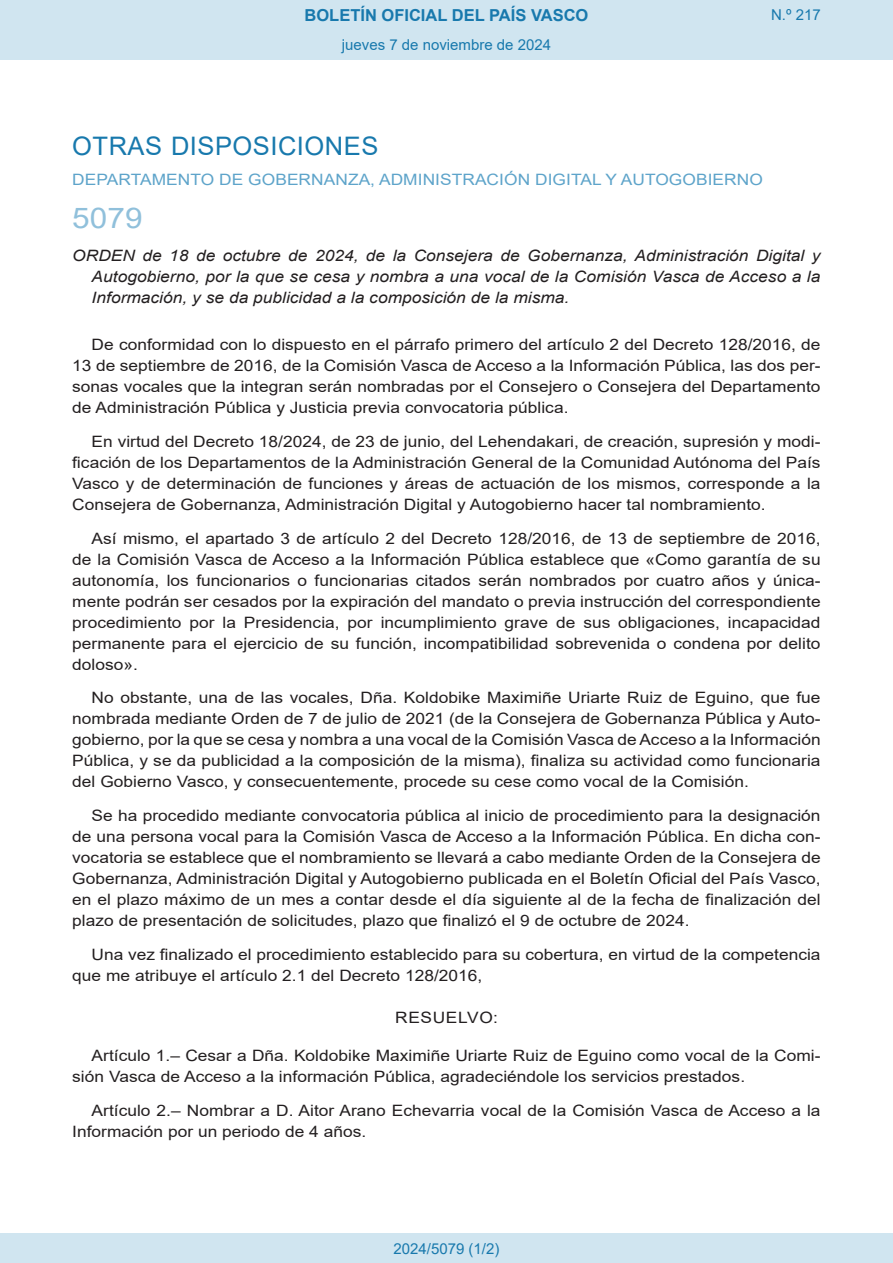
<style>
.page{position:relative;width:893px;height:1263px;background:#fff}
.page>*{position:absolute;margin:0;border:0;box-sizing:border-box;transform-origin:0 0}
.BOPVOrden{font:28.5px "Arial";color:#90c0db;scale:1.11 1}
.BOPVSeccion{font:25.5px "Arial";letter-spacing:.02em;color:#1879ad}
.t1{font:700 16.5px "Arial";color:#1879ad}
.BOPVDetalle{font:15.6px/21px "Arial";color:#231f20;text-align:justify;scale:1.11 1}
.BOPVTitulo{font:italic 15.6px/21px "Arial";color:#231f20;text-align:justify;scale:1.11 1}
.BOPVOrganismo{font:15.6px "Arial";letter-spacing:.005em;color:#5ea4ca;scale:1.11 1}
.BOPVClave{font:15.6px "Arial";letter-spacing:.035em;color:#231f20;scale:1.11 1}
.Paginacion_Centro{font:15px "Arial";color:#1879ad}
</style>
<div class="page">
<div style="left:0;top:0;width:893px;height:60px;background:#d0e5f0"></div>
<div style="left:0;top:1233px;width:893px;height:30px;background:#d0e5f0"></div>
<p class="t1" style="left:305px;top:3px;width:285px">BOLETÍN OFICIAL DEL PAÍS VASCO</p>
<p class="Paginacion_Centro" style="left:342px;top:35px;width:211px">jueves 7 de noviembre de 2024</p>
<p class="Paginacion_Centro" style="left:771px;top:5px;width:51px">N.º 217</p>
<p class="BOPVSeccion" style="left:72px;top:128px;width:308px">OTRAS DISPOSICIONES</p>
<p class="BOPVOrganismo" style="left:72px;top:169px;width:624px">DEPARTAMENTO DE GOBERNANZA, ADMINISTRACIÓN DIGITAL Y AUTOGOBIERNO</p>
<p class="BOPVOrden" style="left:72px;top:198px;width:65px">5079</p>
<p class="BOPVTitulo" style="left:92px;top:246px;width:658px;text-indent:-19px">ORDEN de 18 de octubre de 2024, de la Consejera de Gobernanza, Administración Digital y Autogobierno, por la que se cesa y nombra a una vocal de la Comisión Vasca de Acceso a la Información, y se da publicidad a la composición de la misma.</p>
<p class="BOPVDetalle" style="left:72px;top:334px;width:676px;text-indent:19px">De conformidad con lo dispuesto en el párrafo primero del artículo 2 del Decreto 128/2016, de 13 de septiembre de 2016, de la Comisión Vasca de Acceso a la Información Pública, las dos per&shy;sonas vocales que la integran serán nombradas por el Consejero o Consejera del Departamento de Administración Pública y Justicia previa convocatoria pública.</p>
<p class="BOPVDetalle" style="left:72px;top:431px;width:676px;text-indent:19px">En virtud del Decreto 18/2024, de 23 de junio, del Lehendakari, de creación, supresión y modi&shy;ficación de los Departamentos de la Administración General de la Comunidad Autónoma del País Vasco y de determinación de funciones y áreas de actuación de los mismos, corresponde a la Consejera de Gobernanza, Administración Digital y Autogobierno hacer tal nombramiento.</p>
<p class="BOPVDetalle" style="left:72px;top:527px;width:676px;text-indent:19px">Así mismo, el apartado 3 de artículo 2 del Decreto 128/2016, de 13 de septiembre de 2016, de la Comisión Vasca de Acceso a la Información Pública establece que «Como garantía de su autonomía, los funcionarios o funcionarias citados serán nombrados por cuatro años y única&shy;mente podrán ser cesados por la expiración del mandato o previa instrucción del correspondiente procedimiento por la Presidencia, por incumplimiento grave de sus obligaciones, incapacidad permanente para el ejercicio de su función, incompatibilidad sobrevenida o condena por delito doloso».</p>
<p class="BOPVDetalle" style="left:72px;top:687px;width:676px;text-indent:19px">No obstante, una de las vocales, Dña. Koldobike Maximiñe Uriarte Ruiz de Eguino, que fue nombrada mediante Orden de 7 de julio de 2021 (de la Consejera de Gobernanza Pública y Auto&shy;gobierno, por la que se cesa y nombra a una vocal de la Comisión Vasca de Acceso a la Información Pública, y se da publicidad a la composición de la misma), finaliza su actividad como funcionaria del Gobierno Vasco, y consecuentemente, procede su cese como vocal de la Comisión.</p>
<p class="BOPVDetalle" style="left:72px;top:805px;width:676px;text-indent:19px">Se ha procedido mediante convocatoria pública al inicio de procedimiento para la designación de una persona vocal para la Comisión Vasca de Acceso a la Información Pública. En dicha con&shy;vocatoria se establece que el nombramiento se llevará a cabo mediante Orden de la Consejera de Gobernanza, Administración Digital y Autogobierno publicada en el Boletín Oficial del País Vasco, en el plazo máximo de un mes a contar desde el día siguiente al de la fecha de finalización del plazo de presentación de solicitudes, plazo que finalizó el 9 de octubre de 2024.</p>
<p class="BOPVDetalle" style="left:72px;top:944px;width:676px;text-indent:19px">Una vez finalizado el procedimiento establecido para su cobertura, en virtud de la competencia que me atribuye el artículo 2.1 del Decreto 128/2016,</p>
<p class="BOPVClave" style="left:395px;top:1007px;width:94px">RESUELVO:</p>
<p class="BOPVDetalle" style="left:72px;top:1045px;width:676px;text-indent:19px">Artículo 1.– Cesar a Dña. Koldobike Maximiñe Uriarte Ruiz de Eguino como vocal de la Comi&shy;sión Vasca de Acceso a la información Pública, agradeciéndole los servicios prestados.</p>
<p class="BOPVDetalle" style="left:72px;top:1100px;width:676px;text-indent:19px">Artículo 2.– Nombrar a D. Aitor Arano Echevarria vocal de la Comisión Vasca de Acceso a la<br>Información por un periodo de 4 años.</p>
<p class="Paginacion_Centro" style="left:393px;top:1238px;width:107px">2024/5079 (1/2)</p>
</div>
